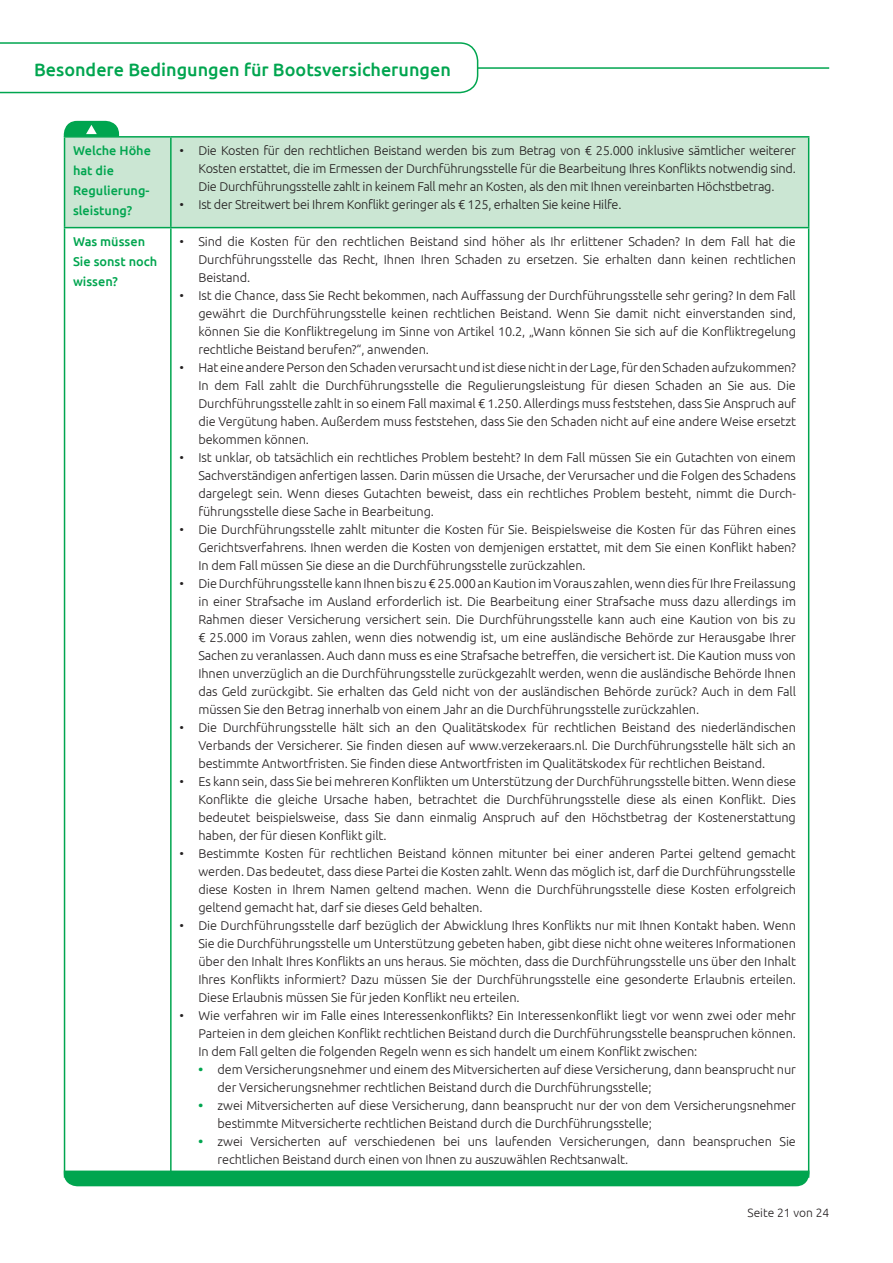
<style>
.page{position:relative;width:893px;height:1263px;background:#fff}
.page>*{position:absolute;margin:0;border:0;box-sizing:border-box;transform-origin:0 0}
.t1{font:500 18px "Ubuntu";color:#00a54f}
.Body{font:300 12.75px/18px "Ubuntu";letter-spacing:-.01em;color:#231f20;text-align:justify}
.Tabel_-_vraag{font:500 12.75px/19.8px "Ubuntu";color:#00a54f}
.t2{font:300 12px "Ubuntu";color:#231f20}
.s1{font-weight:700;color:#00a54f}
</style>
<div class="page">
<hr style="left:85px;top:67px;width:744px;height:2px;background:#00a54f">
<svg style="left:0;top:42px;width:479px;height:52px"></svg>
<div style="left:65px;top:138px;width:743px;height:89px;background:#cbe6d3"></div>
<hr style="left:64px;top:138px;width:1px;height:89px;background:#00a54f">
<hr style="left:64px;top:136px;width:107px;height:2px;background:#00a54f">
<hr style="left:170px;top:138px;width:2px;height:89px;background:#00a54f">
<hr style="left:171px;top:136px;width:638px;height:2px;background:#00a54f">
<hr style="left:808px;top:138px;width:1px;height:89px;background:#00a54f">
<hr style="left:64px;top:228px;width:1px;height:948px;background:#00a54f">
<hr style="left:64px;top:227px;width:107px;height:1px;background:#00a54f">
<hr style="left:170px;top:228px;width:2px;height:948px;background:#00a54f">
<hr style="left:171px;top:227px;width:638px;height:1px;background:#00a54f">
<hr style="left:808px;top:228px;width:1px;height:948px;background:#00a54f">
<svg style="left:64px;top:121px;width:55px;height:15px"></svg>
<div style="left:64px;top:1170px;width:745px;height:16px;background:#00a54f"></div>
<h1 class="t1" style="left:34px;top:58px;width:418px">Besondere Bedingungen für Bootsversicherungen</h1>
<p class="Tabel_-_vraag" style="left:73px;top:140px;width:79px">Welche Höhe hat die<br>Regulierung&shy;sleistung?</p>
<p class="Body" style="left:198px;top:141px;width:599px;text-indent:-19px">• Die Kosten für den rechtlichen Beistand werden bis zum Betrag von € 25.000 inklusive sämtlicher weiterer Kosten erstattet, die im Ermessen der Durchführungsstelle für die Bearbeitung Ihres Konflikts notwendig sind.<br>Die Durchführungsstelle zahlt in keinem Fall mehr an Kosten, als den mit Ihnen vereinbarten Höchstbetrag.</p>
<p class="Body" style="left:179px;top:195px;width:444px">• Ist der Streitwert bei Ihrem Konflikt geringer als € 125, erhalten Sie keine Hilfe.</p>
<p class="Tabel_-_vraag" style="left:73px;top:231px;width:86px">Was müssen<br>Sie sonst noch wissen?</p>
<p class="Body" style="left:198px;top:232px;width:599px;text-indent:-19px">• Sind die Kosten für den rechtlichen Beistand sind höher als Ihr erlittener Schaden? In dem Fall hat die Durchführungsstelle das Recht, Ihnen Ihren Schaden zu ersetzen. Sie erhalten dann keinen rechtlichen Beistand.</p>
<p class="Body" style="left:198px;top:286px;width:599px;text-indent:-19px">• Ist die Chance, dass Sie Recht bekommen, nach Auffassung der Durchführungsstelle sehr gering? In dem Fall gewährt die Durchführungsstelle keinen rechtlichen Beistand. Wenn Sie damit nicht einverstanden sind, können Sie die Konfliktregelung im Sinne von Artikel 10.2, „Wann können Sie sich auf die Konfliktregelung rechtliche Beistand berufen?“, anwenden.</p>
<p class="Body" style="left:198px;top:358px;width:599px;text-indent:-19px">• Hat eine andere Person den Schaden verursacht und ist diese nicht in der Lage, für den Schaden aufzukommen?<br>In dem Fall zahlt die Durchführungsstelle die Regulierungsleistung für diesen Schaden an Sie aus. Die Durchführungsstelle zahlt in so einem Fall maximal € 1.250. Allerdings muss feststehen, dass Sie Anspruch auf die Vergütung haben. Außerdem muss feststehen, dass Sie den Schaden nicht auf eine andere Weise ersetzt bekommen können.</p>
<p class="Body" style="left:198px;top:448px;width:599px;text-indent:-19px">• Ist unklar, ob tatsächlich ein rechtliches Problem besteht? In dem Fall müssen Sie ein Gutachten von einem Sachverständigen anfertigen lassen. Darin müssen die Ursache, der Verursacher und die Folgen des Schadens dargelegt sein. Wenn dieses Gutachten beweist, dass ein rechtliches Problem besteht, nimmt die Durch&shy;führungsstelle diese Sache in Bearbeitung.</p>
<p class="Body" style="left:198px;top:520px;width:599px;text-indent:-19px">• Die Durchführungsstelle zahlt mitunter die Kosten für Sie. Beispielsweise die Kosten für das Führen eines Gerichtsverfahrens. Ihnen werden die Kosten von demjenigen erstattet, mit dem Sie einen Konflikt haben?<br>In dem Fall müssen Sie diese an die Durchführungsstelle zurückzahlen.</p>
<p class="Body" style="left:198px;top:574px;width:599px;text-indent:-19px">• Die Durchführungsstelle kann Ihnen bis zu € 25.000 an Kaution im Voraus zahlen, wenn dies für Ihre Freilassung in einer Strafsache im Ausland erforderlich ist. Die Bearbeitung einer Strafsache muss dazu allerdings im Rahmen dieser Versicherung versichert sein. Die Durchführungsstelle kann auch eine Kaution von bis zu € 25.000 im Voraus zahlen, wenn dies notwendig ist, um eine ausländische Behörde zur Herausgabe Ihrer Sachen zu veranlassen. Auch dann muss es eine Strafsache betreffen, die versichert ist. Die Kaution muss von Ihnen unverzüglich an die Durchführungsstelle zurückgezahlt werden, wenn die ausländische Behörde Ihnen das Geld zurückgibt. Sie erhalten das Geld nicht von der ausländischen Behörde zurück? Auch in dem Fall müssen Sie den Betrag innerhalb von einem Jahr an die Durchführungsstelle zurückzahlen.</p>
<p class="Body" style="left:198px;top:718px;width:599px;text-indent:-19px">• Die Durchführungsstelle hält sich an den Qualitätskodex für rechtlichen Beistand des niederländischen Verbands der Versicherer. Sie finden diesen auf www.verzekeraars.nl. Die Durchführungsstelle hält sich an bestimmte Antwortfristen. Sie finden diese Antwortfristen im Qualitätskodex für rechtlichen Beistand.</p>
<p class="Body" style="left:198px;top:772px;width:599px;text-indent:-19px">• Es kann sein, dass Sie bei mehreren Konflikten um Unterstützung der Durchführungsstelle bitten. Wenn diese Konflikte die gleiche Ursache haben, betrachtet die Durchführungsstelle diese als einen Konflikt. Dies bedeutet beispielsweise, dass Sie dann einmalig Anspruch auf den Höchstbetrag der Kostenerstattung haben, der für diesen Konflikt gilt.</p>
<p class="Body" style="left:198px;top:844px;width:599px;text-indent:-19px">• Bestimmte Kosten für rechtlichen Beistand können mitunter bei einer anderen Partei geltend gemacht werden. Das bedeutet, dass diese Partei die Kosten zahlt. Wenn das möglich ist, darf die Durchführungsstelle diese Kosten in Ihrem Namen geltend machen. Wenn die Durchführungsstelle diese Kosten erfolgreich geltend gemacht hat, darf sie dieses Geld behalten.</p>
<p class="Body" style="left:198px;top:916px;width:599px;text-indent:-19px">• Die Durchführungsstelle darf bezüglich der Abwicklung Ihres Konflikts nur mit Ihnen Kontakt haben. Wenn Sie die Durchführungsstelle um Unterstützung gebeten haben, gibt diese nicht ohne weiteres Informationen über den Inhalt Ihres Konflikts an uns heraus. Sie möchten, dass die Durchführungsstelle uns über den Inhalt Ihres Konflikts informiert? Dazu müssen Sie der Durchführungsstelle eine gesonderte Erlaubnis erteilen.<br>Diese Erlaubnis müssen Sie für jeden Konflikt neu erteilen.</p>
<p class="Body" style="left:198px;top:1006px;width:599px;text-indent:-19px">• Wie verfahren wir im Falle eines Interessenkonflikts? Ein Interessenkonflikt liegt vor wenn zwei oder mehr Parteien in dem gleichen Konflikt rechtlichen Beistand durch die Durchführungsstelle beanspruchen können.<br>In dem Fall gelten die folgenden Regeln wenn es sich handelt um einem Konflikt zwischen:</p>
<p class="Body" style="left:218px;top:1060px;width:580px;text-indent:-19px"><span class="s1">•</span> dem Versicherungsnehmer und einem des Mitversicherten auf diese Versicherung, dann beansprucht nur der Versicherungsnehmer rechtlichen Beistand durch die Durchführungsstelle;</p>
<p class="Body" style="left:218px;top:1096px;width:580px;text-indent:-19px"><span class="s1">•</span> zwei Mitversicherten auf diese Versicherung, dann beansprucht nur der von dem Versicherungsnehmer bestimmte Mitversicherte rechtlichen Beistand durch die Durchführungsstelle;</p>
<p class="Body" style="left:218px;top:1132px;width:580px;text-indent:-19px"><span class="s1">•</span> zwei Versicherten auf verschiedenen bei uns laufenden Versicherungen, dann beanspruchen Sie rechtlichen Beistand durch einen von Ihnen zu auszuwählen Rechtsanwalt.</p>
<p class="t2" style="left:747px;top:1205px;width:83px">Seite 21 von 24</p>
</div>
